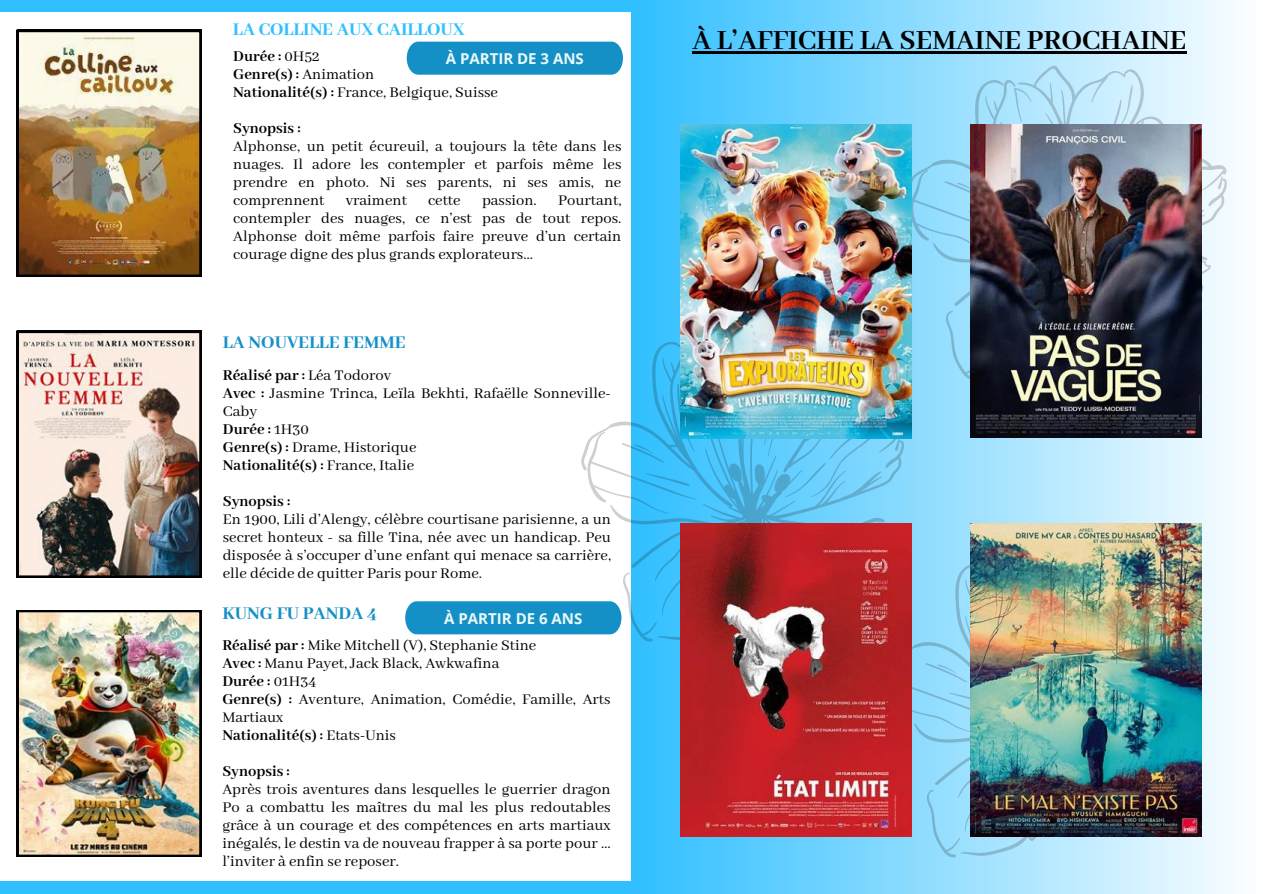
<style>
.page{position:relative;width:1263px;height:894px;background:#fff}
.page>*{position:absolute;margin:0;border:0;box-sizing:border-box;transform-origin:0 0}
.t1{font:700 30.15px "Abhaya Libre";color:#000}
.t2{font:800 19.5px "Abhaya Libre";color:#1590c6}
.t3{font:800 19.5px "Abhaya Libre";color:#30bfff}
.t4{font:16.5px/18px "Abhaya Libre";color:#000;text-align:justify}
.t5{font:700 16.5px "Abhaya Libre";color:#000}
.t6{font:700 15px "Open Sans";color:#eafafb}
.s1{font-weight:400}
.s2{font-weight:700}
</style>
<div class="page">
<div style="left:0;top:0;width:1263px;height:12px;background:#30bfff"></div>
<div style="left:0;top:881px;width:1263px;height:12px;background:#30bfff"></div>
<div style="left:631px;top:0;width:632px;height:893px;background:linear-gradient(to right,#31bdfd,#fcfeff)"></div>
<svg style="left:904px;top:66px;width:323px;height:313px;background:#b1e2f8"></svg>
<img style="left:17px;top:30px;width:184px;height:246px">
<svg style="left:886px;top:550px;width:316px;height:307px;background:#9cd0ec"></svg>
<img style="left:17px;top:610px;width:184px;height:246px">
<svg style="left:581px;top:327px;width:323px;height:314px"></svg>
<img style="left:17px;top:331px;width:184px;height:246px">
<img style="left:681px;top:524px;width:230px;height:312px">
<img style="left:970px;top:524px;width:231px;height:312px">
<img style="left:680px;top:124px;width:232px;height:314px">
<img style="left:970px;top:124px;width:231px;height:313px">
<hr style="left:692px;top:51px;width:495px;height:2px;background:#000">
<div style="left:407px;top:42px;width:216px;height:33px;background:#1590c6"></div>
<div style="left:405px;top:601px;width:216px;height:33px;background:#1590c6"></div>
<p class="t3" style="left:233px;top:19px;width:233px">LA COLLINE AUX CAILLOUX</p>
<p class="t6" style="left:446px;top:48px;width:139px">À PARTIR DE 3 ANS</p>
<p class="t5" style="left:233px;top:47px;width:88px">Durée : <span class="s1">0H52</span></p>
<h2 class="t5" style="left:233px;top:65px;width:143px">Genre(s) : <span class="s1">Animation</span></h2>
<p class="t4" style="left:233px;top:84px;width:266px"><span class="s2">Nationalité(s) :</span> France, Belgique, Suisse</p>
<h3 class="t5" style="left:233px;top:119px;width:69px">Synopsis :</h3>
<p class="t4" style="left:233px;top:138px;width:390px">Alphonse, un petit écureuil, a toujours la tête dans les nuages. Il adore les contempler et parfois même les prendre en photo. Ni ses parents, ni ses amis, ne comprennent</p>
<p class="t4" style="left:346px;top:192px;width:63px">vraiment</p>
<p class="t4" style="left:428px;top:192px;width:34px">cette</p>
<p class="t4" style="left:482px;top:192px;width:56px">passion.</p>
<p class="t4" style="left:233px;top:192px;width:390px;text-indent:325px">Pourtant, contempler des nuages, ce n’est pas de tout repos.<br>Alphonse doit même parfois faire preuve d’un certain courage digne des plus grands explorateurs…</p>
<p class="t2" style="left:223px;top:331px;width:184px">LA NOUVELLE FEMME</p>
<p class="t5" style="left:223px;top:366px;width:170px">Réalisé par : <span class="s1">Léa Todorov</span></p>
<p class="t4" style="left:223px;top:384px;width:390px"><span class="s2">Avec :</span> Jasmine Trinca, Leïla Bekhti, Rafaëlle Sonneville-<br>Caby</p>
<p class="t5" style="left:223px;top:420px;width:88px">Durée : <span class="s1">1H30</span></p>
<h2 class="t4" style="left:223px;top:438px;width:195px"><span class="s2">Genre(s) :</span> Drame, Historique</h2>
<p class="t5" style="left:223px;top:456px;width:193px">Nationalité(s) : <span class="s1">France, Italie</span></p>
<p class="t5" style="left:223px;top:492px;width:69px">Synopsis :</p>
<p class="t4" style="left:223px;top:510px;width:390px">En 1900, Lili d’Alengy, célèbre courtisane parisienne, a un secret honteux - sa fille Tina, née avec un handicap. Peu disposée à s’occuper d’une enfant qui menace sa carrière, elle décide de quitter Paris pour Rome.</p>
<p class="t2" style="left:222px;top:602px;width:157px">KUNG FU PANDA 4</p>
<p class="t6" style="left:444px;top:607px;width:139px">À PARTIR DE 6 ANS</p>
<p class="t4" style="left:222px;top:636px;width:315px"><span class="s2">Réalisé par :</span> Mike Mitchell (V), Stephanie Stine</p>
<p class="t4" style="left:222px;top:654px;width:279px"><span class="s2">Avec :</span> Manu Payet, Jack Black, Awkwafina</p>
<p class="t5" style="left:222px;top:671px;width:96px">Durée : <span class="s1">01H34</span></p>
<p class="t4" style="left:222px;top:690px;width:390px"><span class="s2">Genre(s) :</span> Aventure, Animation, Comédie, Famille, Arts<br>Martiaux</p>
<h3 class="t5" style="left:222px;top:725px;width:175px">Nationalité(s) : <span class="s1">Etats-Unis</span></h3>
<h2 class="t5" style="left:222px;top:761px;width:69px">Synopsis :</h2>
<p class="t4" style="left:222px;top:780px;width:390px">Après trois aventures dans lesquelles le guerrier dragon Po a combattu les maîtres du mal les plus redoutables grâce à un courage et des compétences en arts martiaux inégalés, le destin va de nouveau frapper à sa porte pour … l’inviter à enfin se reposer.</p>
<p class="t1" style="left:692px;top:23px;width:496px">À L’AFFICHE LA SEMAINE PROCHAINE</p>
</div>
